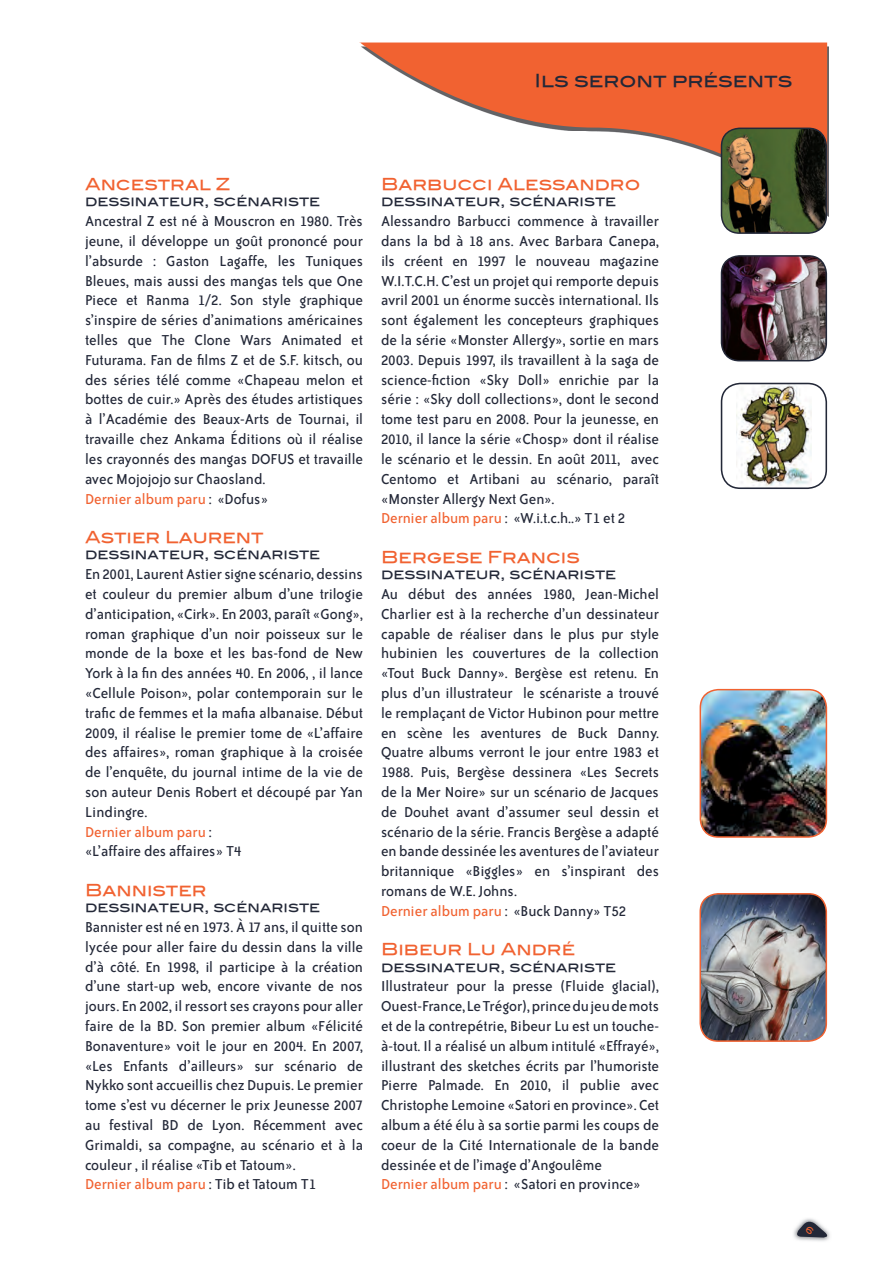
<style>
.page{position:relative;width:893px;height:1263px;background:#fff}
.page>*{position:absolute;margin:0;border:0;box-sizing:border-box;transform-origin:0 0}
.t1{font:18px "Blair Md ITCTT Medium";color:#232838}
.t2{font:16.5px/19.8px "Bailey Sans ITC";color:#232838}
.t3{font:16.5px "Blair Md ITCTT Medium";color:#f16231}
.t4{font:13.5px "Blair Md ITCTT Medium";color:#232838}
.s1{color:#f16231}
</style>
<div class="page">
<svg style="left:360px;top:43px;width:467px;height:170px"></svg>
<img style="left:795px;top:1238px;width:34px;height:3px">
<img style="left:721px;top:128px;width:105px;height:105px">
<div style="left:721px;top:128px;width:106px;height:106px;border:2px solid #232838;border-radius:18px"></div>
<img style="left:736px;top:386px;width:76px;height:100px">
<div style="left:721px;top:383px;width:106px;height:106px;border:2px solid #232838;border-radius:19px"></div>
<img style="left:721px;top:256px;width:105px;height:105px">
<div style="left:721px;top:255px;width:106px;height:106px;border:2px solid #232838;border-radius:18px"></div>
<img style="left:700px;top:690px;width:126px;height:147px">
<div style="left:700px;top:689px;width:127px;height:149px;border:2px solid #f16231;border-radius:18px"></div>
<img style="left:702px;top:894px;width:124px;height:147px">
<div style="left:699px;top:893px;width:128px;height:149px;border:2px solid #f16231;border-radius:18px"></div>
<svg style="left:793px;top:1218px;width:37px;height:20px"></svg>
<p class="t1" style="left:534px;top:66px;width:259px">Ils seront présents</p>
<p class="t3" style="left:85px;top:171px;width:147px">Ancestral Z</p>
<p class="t4" style="left:85px;top:191px;width:237px">dessinateur, scénariste</p>
<p class="t2" style="left:85px;top:212px;width:280px">Ancestral Z est né à Mouscron en 1980. Très jeune, il développe un goût prononcé pour l’absurde : Gaston Lagaffe, les Tuniques Bleues, mais aussi des mangas tels que One Piece et Ranma 1/2. Son style graphique s’inspire de séries d’animations américaines telles que The Clone Wars Animated et Futurama. Fan de films Z et de S.F. kitsch, ou des séries télé comme «Chapeau melon et bottes de cuir.» Après des études artistiques à l’Académie des Beaux-Arts de Tournai, il travaille chez Ankama Éditions où il réalise les crayonnés des mangas DOFUS et travaille avec Mojojojo sur Chaosland.<br><span class="s1">Dernier album paru</span> : «Dofus»</p>
<p class="t3" style="left:85px;top:524px;width:180px">Astier Laurent</p>
<p class="t4" style="left:85px;top:543px;width:237px">dessinateur, scénariste</p>
<p class="t2" style="left:85px;top:564px;width:280px">En 2001, Laurent Astier signe scénario, dessins et couleur du premier album d’une trilogie d’anticipation, «Cirk». En 2003, paraît «Gong», roman graphique d’un noir poisseux sur le monde de la boxe et les bas-fond de New York à la fin des années 40. En 2006, , il lance «Cellule Poison», polar contemporain sur le trafic de femmes et la mafia albanaise. Début 2009, il réalise le premier tome de «L’affaire des affaires», roman graphique à la croisée de l’enquête, du journal intime de la vie de son auteur Denis Robert et découpé par Yan Lindingre.<br><span class="s1">Dernier album paru</span> :<br>«L’affaire des affaires» T4</p>
<p class="t3" style="left:85px;top:876px;width:123px">Bannister</p>
<p class="t4" style="left:85px;top:896px;width:237px">dessinateur, scénariste</p>
<p class="t2" style="left:85px;top:917px;width:280px">Bannister est né en 1973. À 17 ans, il quitte son lycée pour aller faire du dessin dans la ville d’à côté. En 1998, il participe à la création d’une start-up web, encore vivante de nos jours. En 2002, il ressort ses crayons pour aller faire de la BD. Son premier album «Félicité Bonaventure» voit le jour en 2004. En 2007, «Les Enfants d’ailleurs» sur scénario de Nykko sont accueillis chez Dupuis. Le premier tome s’est vu décerner le prix Jeunesse 2007 au festival BD de Lyon. Récemment avec Grimaldi, sa compagne, au scénario et à la couleur , il réalise «Tib et Tatoum».<br><span class="s1">Dernier album paru</span> : Tib et Tatoum T1</p>
<p class="t3" style="left:381px;top:171px;width:261px">Barbucci Alessandro</p>
<p class="t4" style="left:381px;top:191px;width:237px">dessinateur, scénariste</p>
<p class="t2" style="left:381px;top:212px;width:280px">Alessandro Barbucci commence à travailler dans la bd à 18 ans. Avec Barbara Canepa, ils créent en 1997 le nouveau magazine W.I.T.C.H. C’est un projet qui remporte depuis avril 2001 un énorme succès international. Ils sont également les concepteurs graphiques de la série «Monster Allergy», sortie en mars 2003. Depuis 1997, ils travaillent à la saga de science-fiction «Sky Doll» enrichie par la série : «Sky doll collections», dont le second tome test paru en 2008. Pour la jeunesse, en 2010, il lance la série «Chosp» dont il réalise le scénario et le dessin. En août 2011, avec Centomo et Artibani au scénario, paraît «Monster Allergy Next Gen».<br><span class="s1">Dernier album paru</span> : «W.i.t.c.h..» T1 et 2</p>
<p class="t3" style="left:381px;top:543px;width:200px">Bergese Francis</p>
<p class="t4" style="left:381px;top:563px;width:237px">dessinateur, scénariste</p>
<p class="t2" style="left:381px;top:584px;width:280px">Au début des années 1980, Jean-Michel Charlier est à la recherche d’un dessinateur capable de réaliser dans le plus pur style hubinien les couvertures de la collection «Tout Buck Danny». Bergèse est retenu. En plus d’un illustrateur le scénariste a trouvé le remplaçant de Victor Hubinon pour mettre en scène les aventures de Buck Danny.<br>Quatre albums verront le jour entre 1983 et 1988. Puis, Bergèse dessinera «Les Secrets de la Mer Noire» sur un scénario de Jacques de Douhet avant d’assumer seul dessin et scénario de la série. Francis Bergèse a adapté en bande dessinée les aventures de l’aviateur britannique «Biggles» en s’inspirant des romans de W.E. Johns.<br><span class="s1">Dernier album paru</span> : «Buck Danny» T52</p>
<p class="t3" style="left:381px;top:936px;width:196px">Bibeur Lu André</p>
<p class="t4" style="left:381px;top:956px;width:237px">dessinateur, scénariste</p>
<p class="t2" style="left:381px;top:977px;width:280px">Illustrateur pour la presse (Fluide glacial), Ouest-France, Le Trégor), prince du jeu de mots et de la contrepétrie, Bibeur Lu est un touche&shy;à-tout. Il a réalisé un album intitulé «Effrayé», illustrant des sketches écrits par l’humoriste Pierre Palmade. En 2010, il publie avec Christophe Lemoine «Satori en province». Cet album a été élu à sa sortie parmi les coups de coeur de la Cité Internationale de la bande dessinée et de l’image d’Angoulême<br><span class="s1">Dernier album paru</span> : «Satori en province»</p>
</div>
